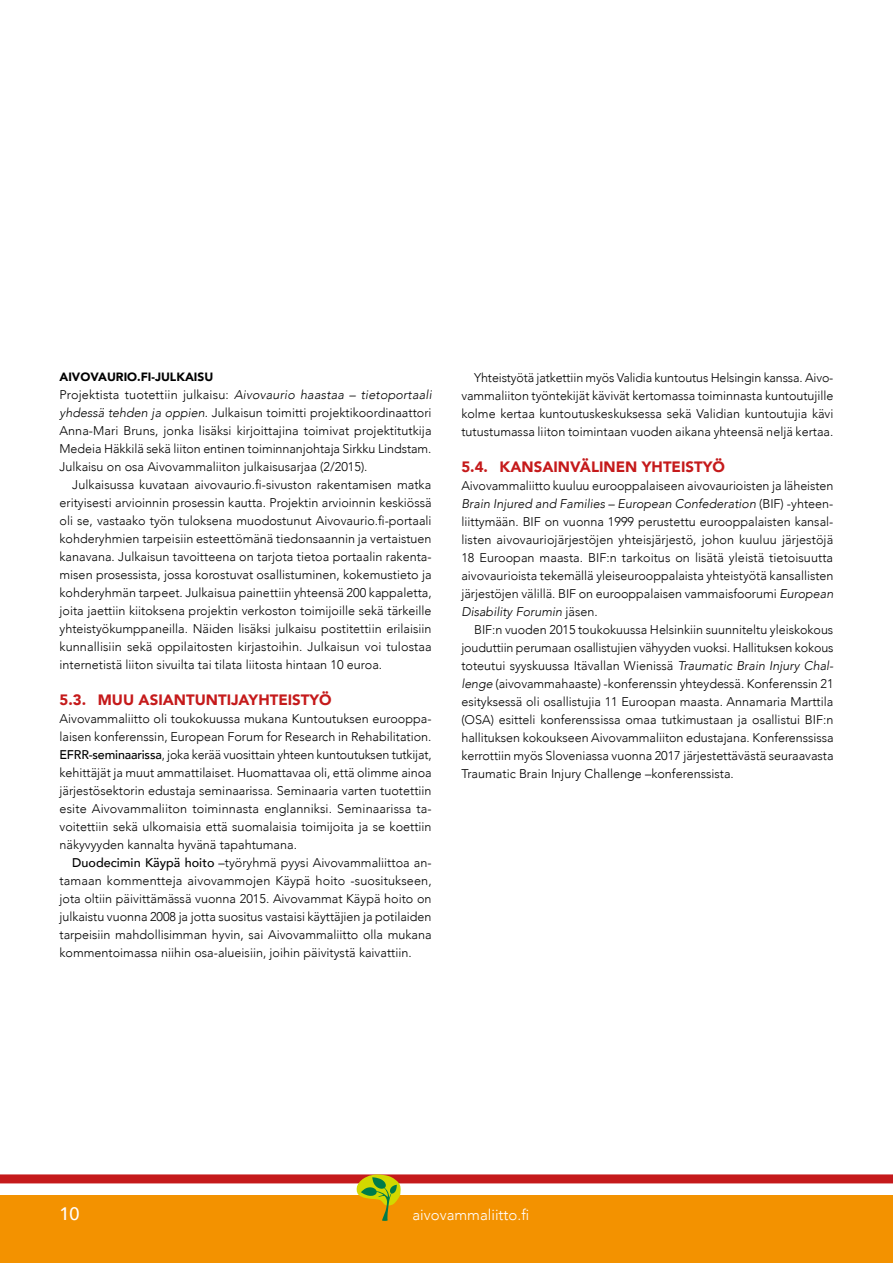
<style>
.page{position:relative;width:893px;height:1263px;background:#fff}
.page>*{position:absolute;margin:0;border:0;box-sizing:border-box;transform-origin:0 0}
.t1{font:500 18px "Avenir";color:#fff}
.t2{font:900 15px "Avenir";color:#c51a1b}
.t3{font:300 15px "Avenir";color:#fff}
.t4{font:300 12.6px/18px "Avenir";color:#000;text-align:justify}
.t5{font:900 12px "Avenir";color:#000}
.s1{font-style:italic}
.s2{font-weight:500}
</style>
<div class="page">
<div style="left:0;top:1195px;width:893px;height:68px;background:#f39200"></div>
<div style="left:0;top:1174px;width:893px;height:9px;background:#c51a1b"></div>
<svg style="left:357px;top:1174px;width:44px;height:47px"></svg>
<p class="t5" style="left:60px;top:366px;width:155px">AIVOVAURIO.FI-JULKAISU</p>
<p class="t4" style="left:60px;top:386px;width:374px">Projektista tuotettiin julkaisu: <span class="s1">Aivovaurio haastaa – tietoportaali yhdessä tehden ja oppien</span>. Julkaisun toimitti projektikoordinaattori Anna-Mari Bruns, jonka lisäksi kirjoittajina toimivat projektitutkija Medeia Häkkilä sekä liiton entinen toiminnanjohtaja Sirkku Lindstam.<br>Julkaisu on osa Aivovammaliiton julkaisusarjaa (2/2015).</p>
<p class="t4" style="left:60px;top:476px;width:374px;text-indent:13px">Julkaisussa kuvataan aivovaurio.fi-sivuston rakentamisen matka erityisesti arvioinnin prosessin kautta. Projektin arvioinnin keskiössä oli se, vastaako työn tuloksena muodostunut Aivovaurio.fi-portaali kohderyhmien tarpeisiin esteettömänä tiedonsaannin ja vertaistuen kanavana. Julkaisun tavoitteena on tarjota tietoa portaalin rakenta&shy;misen prosessista, jossa korostuvat osallistuminen, kokemustieto ja kohderyhmän tarpeet. Julkaisua painettiin yhteensä 200 kappaletta, joita jaettiin kiitoksena projektin verkoston toimijoille sekä tärkeille yhteistyökumppaneilla. Näiden lisäksi julkaisu postitettiin erilaisiin kunnallisiin sekä oppilaitosten kirjastoihin. Julkaisun voi tulostaa internetistä liiton sivuilta tai tilata liitosta hintaan 10 euroa.</p>
<p class="t2" style="left:60px;top:687px;width:274px">5.3. MUU ASIANTUNTIJAYHTEISTYÖ</p>
<p class="t4" style="left:60px;top:710px;width:374px">Aivovammaliitto oli toukokuussa mukana Kuntoutuksen eurooppa&shy;laisen konferenssin, European Forum for Research in Rehabilitation.<br><span class="s2">EFRR-seminaarissa</span>, joka kerää vuosittain yhteen kuntoutuksen tutkijat, kehittäjät ja muut ammattilaiset. Huomattavaa oli, että olimme ainoa järjestösektorin edustaja seminaarissa. Seminaaria varten tuotettiin esite Aivovammaliiton toiminnasta englanniksi. Seminaarissa ta&shy;voitettiin sekä ulkomaisia että suomalaisia toimijoita ja se koettiin näkyvyyden kannalta hyvänä tapahtumana.</p>
<p class="t4" style="left:60px;top:854px;width:374px;text-indent:13px"><span class="s2">Duodecimin Käypä hoito</span> –työryhmä pyysi Aivovammaliittoa an&shy;tamaan kommentteja aivovammojen Käypä hoito -suositukseen, jota oltiin päivittämässä vuonna 2015. Aivovammat Käypä hoito on julkaistu vuonna 2008 ja jotta suositus vastaisi käyttäjien ja potilaiden tarpeisiin mahdollisimman hyvin, sai Aivovammaliitto olla mukana kommentoimassa niihin osa-alueisiin, joihin päivitystä kaivattiin.</p>
<p class="t4" style="left:461px;top:368px;width:374px;text-indent:13px">Yhteistyötä jatkettiin myös Validia kuntoutus Helsingin kanssa. Aivo&shy;vammaliiton työntekijät kävivät kertomassa toiminnasta kuntoutujille kolme kertaa kuntoutuskeskuksessa sekä Validian kuntoutujia kävi tutustumassa liiton toimintaan vuoden aikana yhteensä neljä kertaa.</p>
<p class="t2" style="left:461px;top:453px;width:265px">5.4. KANSAINVÄLINEN YHTEISTYÖ</p>
<p class="t4" style="left:461px;top:476px;width:374px">Aivovammaliitto kuuluu eurooppalaiseen aivovaurioisten ja läheisten <span class="s1">Brain Injured and Families – European Confederation</span> (BIF) -yhteen&shy;liittymään. BIF on vuonna 1999 perustettu eurooppalaisten kansal&shy;listen aivovauriojärjestöjen yhteisjärjestö, johon kuuluu järjestöjä 18 Euroopan maasta. BIF:n tarkoitus on lisätä yleistä tietoisuutta aivovaurioista tekemällä yleiseurooppalaista yhteistyötä kansallisten järjestöjen välillä. BIF on eurooppalaisen vammaisfoorumi <span class="s1">European Disability Forumin</span> jäsen.</p>
<p class="t4" style="left:461px;top:620px;width:374px;text-indent:13px">BIF:n vuoden 2015 toukokuussa Helsinkiin suunniteltu yleiskokous jouduttiin perumaan osallistujien vähyyden vuoksi. Hallituksen kokous toteutui syyskuussa Itävallan Wienissä <span class="s1">Traumatic Brain Injury Chal&shy;lenge</span> (aivovammahaaste) -konferenssin yhteydessä. Konferenssin 21 esityksessä oli osallistujia 11 Euroopan maasta. Annamaria Marttila (OSA) esitteli konferenssissa omaa tutkimustaan ja osallistui BIF:n hallituksen kokoukseen Aivovammaliiton edustajana. Konferenssissa kerrottiin myös Sloveniassa vuonna 2017 järjestettävästä seuraavasta Traumatic Brain Injury Challenge –konferenssista.</p>
<h1 class="t1" style="left:60px;top:1198px;width:22px">10</h1>
<p class="t3" style="left:412px;top:1205px;width:118px">aivovammaliitto.fi</p>
</div>
